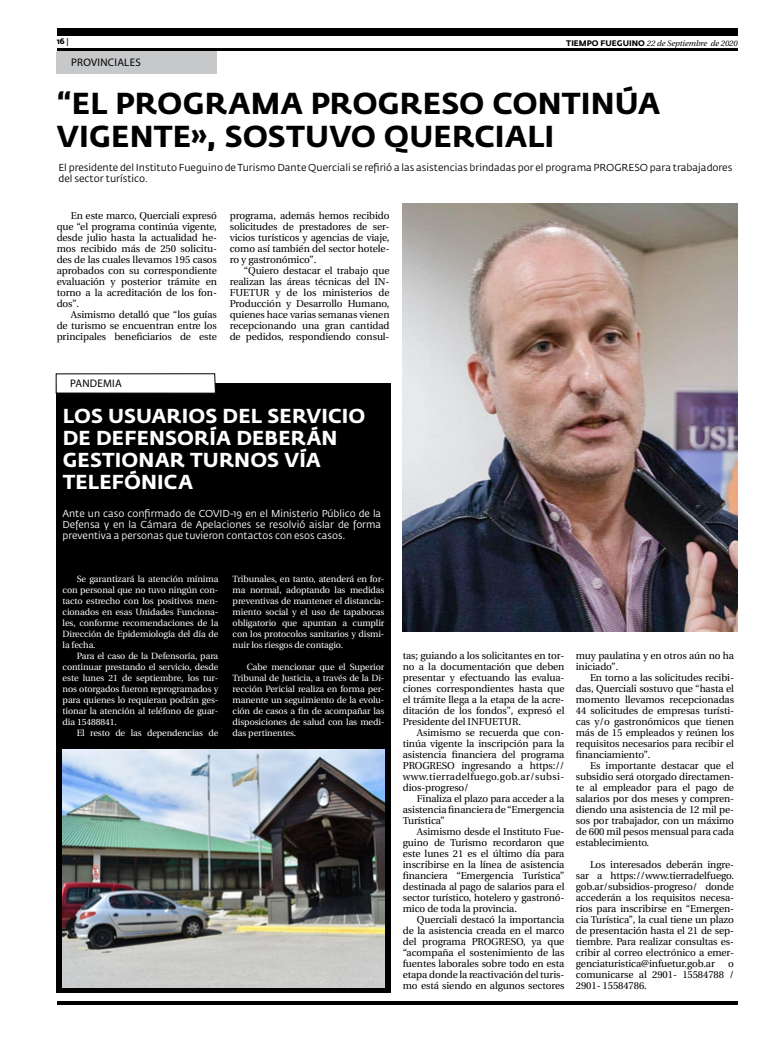
<style>
.page{position:relative;width:780px;height:1049px;background:#fff}
.page>*{position:absolute;margin:0;border:0;box-sizing:border-box;transform-origin:0 0}
.t1{font:700 30px/33px "Fedra Sans Pro";letter-spacing:.005em;color:#000}
.t2{font:700 20px/22px "Fedra Sans Pro";letter-spacing:.005em;color:#fff}
.t3{font:11px "Myriad Pro";letter-spacing:.02em;color:#000}
.t4{font:10px/11px "Utopia";letter-spacing:-.01em;color:#000;text-align:justify}
.t5{font:10px/11px "Fedra Sans Pro";color:#fff;text-align:justify}
.t6{font:10px/11px "Fedra Sans Pro";color:#000}
.t7{font:9px/11px "Utopia";letter-spacing:-.01em;color:#fff;text-align:justify}
.t8{font:italic 8px "Utopia";color:#000}
.t9{font:700 8px "Fedra Sans Pro";color:#000}
.s1{font-family:"Utopia"}
.s2{font-family:"Fedra Sans Pro";font-weight:700;font-style:normal}
</style>
<div class="page">
<hr style="left:57px;top:48px;width:680px;height:3px;background:#000">
<div style="left:57px;top:29px;width:680px;height:7px;background:#000"></div>
<hr style="left:57px;top:1001px;width:680px;height:4px;background:#000">
<div style="left:56px;top:383px;width:334px;height:609px;background:#000"></div>
<div style="left:57px;top:52px;width:160px;height:22px;background:#c7c8ca"></div>
<svg style="left:56px;top:373px;width:160px;height:20px"></svg>
<img style="left:403px;top:203px;width:334px;height:428px">
<img style="left:62px;top:750px;width:322px;height:237px">
<p class="t9" style="left:57px;top:36px;width:14px">16 <span class="s1">|</span></p>
<p class="t8" style="left:566px;top:39px;width:173px"><span class="s2">TIEMPO FUEGUINO</span> 22 de Septiembre de 2020</p>
<p class="t3" style="left:71px;top:55px;width:71px">PROVINCIALES</p>
<h1 class="t1" style="left:57px;top:87px;width:605px">“EL PROGRAMA PROGRESO CONTINÚA<br>VIGENTE», SOSTUVO QUERCIALI</h1>
<p class="t6" style="left:58px;top:162px;width:675px">El presidente del Instituto Fueguino de Turismo Dante Querciali se refirió a las asistencias brindadas por el programa PROGRESO para trabajadores del sector turístico.</p>
<p class="t4" style="left:57px;top:211px;width:162px;text-indent:14px">En este marco, Querciali expresó que “el programa continúa vigente, desde julio hasta la actualidad he&shy;mos recibido más de 250 solicitu&shy;des de las cuales llevamos 195 casos aprobados con su correspondiente evaluación y posterior trámite en torno a la acreditación de los fon&shy;dos”.</p>
<p class="t4" style="left:57px;top:310px;width:162px;text-indent:14px">Asimismo detalló que “los guías de turismo se encuentran entre los principales beneficiarios de este</p>
<p class="t4" style="left:230px;top:210px;width:161px">programa, además hemos recibido solicitudes de prestadores de ser&shy;vicios turísticos y agencias de viaje, como así también del sector hotele&shy;ro y gastronómico”.</p>
<p class="t4" style="left:230px;top:265px;width:161px;text-indent:14px">“Quiero destacar el trabajo que realizan las áreas técnicas del IN-FUETUR y de los ministerios de Producción y Desarrollo Humano, quienes hace varias semanas vienen recepcionando una gran cantidad de pedidos, respondiendo consul-</p>
<p class="t3" style="left:70px;top:376px;width:53px">PANDEMIA</p>
<h2 class="t2" style="left:63px;top:405px;width:304px">LOS USUARIOS DEL SERVICIO<br>DE DEFENSORÍA DEBERÁN<br>GESTIONAR TURNOS VÍA<br>TELEFÓNICA</h2>
<p class="t5" style="left:62px;top:508px;width:320px">Ante un caso confirmado de COVID-19 en el Ministerio Público de la Defensa y en la Cámara de Apelaciones se resolvió aislar de forma preventiva a personas que tuvieron contactos con esos casos.</p>
<p class="t7" style="left:63px;top:574px;width:157px;text-indent:14px">Se garantizará la atención mínima con personal que no tuvo ningún con&shy;tacto estrecho con los positivos men&shy;cionados en esas Unidades Funciona&shy;les, conforme recomendaciones de la Dirección de Epidemiología del día de la fecha.</p>
<p class="t7" style="left:63px;top:651px;width:157px;text-indent:14px">Para el caso de la Defensoría, para continuar prestando el servicio, desde este lunes 21 de septiembre, los tur&shy;nos otorgados fueron reprogramados y para quienes lo requieran podrán ges&shy;tionar la atención al teléfono de guar&shy;dia 15488841.</p>
<p class="t7" style="left:77px;top:728px;width:143px">El resto de las dependencias de</p>
<p class="t7" style="left:232px;top:574px;width:153px">Tribunales, en tanto, atenderá en for&shy;ma normal, adoptando las medidas preventivas de mantener el distancia&shy;miento social y el uso de tapabocas obligatorio que apuntan a cumplir con los protocolos sanitarios y dismi&shy;nuir los riesgos de contagio.</p>
<p class="t7" style="left:232px;top:662px;width:153px;text-indent:14px">Cabe mencionar que el Superior Tribunal de Justicia, a través de la Di&shy;rección Pericial realiza en forma per&shy;manente un seguimiento de la evolu&shy;ción de casos a fin de acompañar las disposiciones de salud con las medi&shy;das pertinentes.</p>
<p class="t4" style="left:403px;top:650px;width:163px">tas; guiando a los solicitantes en tor&shy;no a la documentación que deben presentar y efectuando las evalua&shy;ciones correspondientes hasta que el trámite llega a la etapa de la acre&shy;ditación de los fondos”, expresó el Presidente del INFUETUR.</p>
<p class="t4" style="left:403px;top:727px;width:163px;text-indent:14px">Asimismo se recuerda que con&shy;tinúa vigente la inscripción para la asistencia financiera del programa PROGRESO ingresando a https:// www.tierradelfuego.gob.ar/subsi&shy;dios-progreso/</p>
<p class="t4" style="left:403px;top:793px;width:163px;text-indent:14px">Finaliza el plazo para acceder a la asistencia financiera de “Emergencia Turística”</p>
<p class="t4" style="left:403px;top:826px;width:163px;text-indent:14px">Asimismo desde el Instituto Fue&shy;guino de Turismo recordaron que este lunes 21 es el último día para inscribirse en la línea de asistencia financiera “Emergencia Turística” destinada al pago de salarios para el sector turístico, hotelero y gastronó&shy;mico de toda la provincia.</p>
<p class="t4" style="left:403px;top:914px;width:163px;text-indent:14px">Querciali destacó la importancia de la asistencia creada en el marco del programa PROGRESO, ya que “acompaña el sostenimiento de las fuentes laborales sobre todo en esta etapa donde la reactivación del turis&shy;mo está siendo en algunos sectores</p>
<p class="t4" style="left:576px;top:650px;width:160px">muy paulatina y en otros aún no ha iniciado”.</p>
<p class="t4" style="left:576px;top:672px;width:160px;text-indent:14px">En torno a las solicitudes recibi&shy;das, Querciali sostuvo que “hasta el momento llevamos recepcionadas 44 solicitudes de empresas turísti&shy;cas y/o gastronómicos que tienen más de 15 empleados y reúnen los requisitos necesarios para recibir el financiamiento”.</p>
<p class="t4" style="left:576px;top:760px;width:160px;text-indent:14px">Es importante destacar que el subsidio será otorgado directamen&shy;te al empleador para el pago de salarios por dos meses y compren&shy;diendo una asistencia de 12 mil pe&shy;sos por trabajador, con un máximo de 600 mil pesos mensual para cada establecimiento.</p>
<p class="t4" style="left:576px;top:859px;width:160px;text-indent:14px">Los interesados deberán ingre&shy;sar a https://www.tierradelfuego. gob.ar/subsidios-progreso/ donde accederán a los requisitos necesa&shy;rios para inscribirse en “Emergen&shy;cia Turística”, la cual tiene un plazo de presentación hasta el 21 de sep&shy;tiembre. Para realizar consultas es&shy;cribir al correo electrónico a emer&shy;genciaturistica@infuetur.gob.ar</p>
<p class="t4" style="left:576px;top:958px;width:160px;text-indent:152px">o comunicarse al 2901- 15584788 / 2901- 15584786.</p>
</div>
